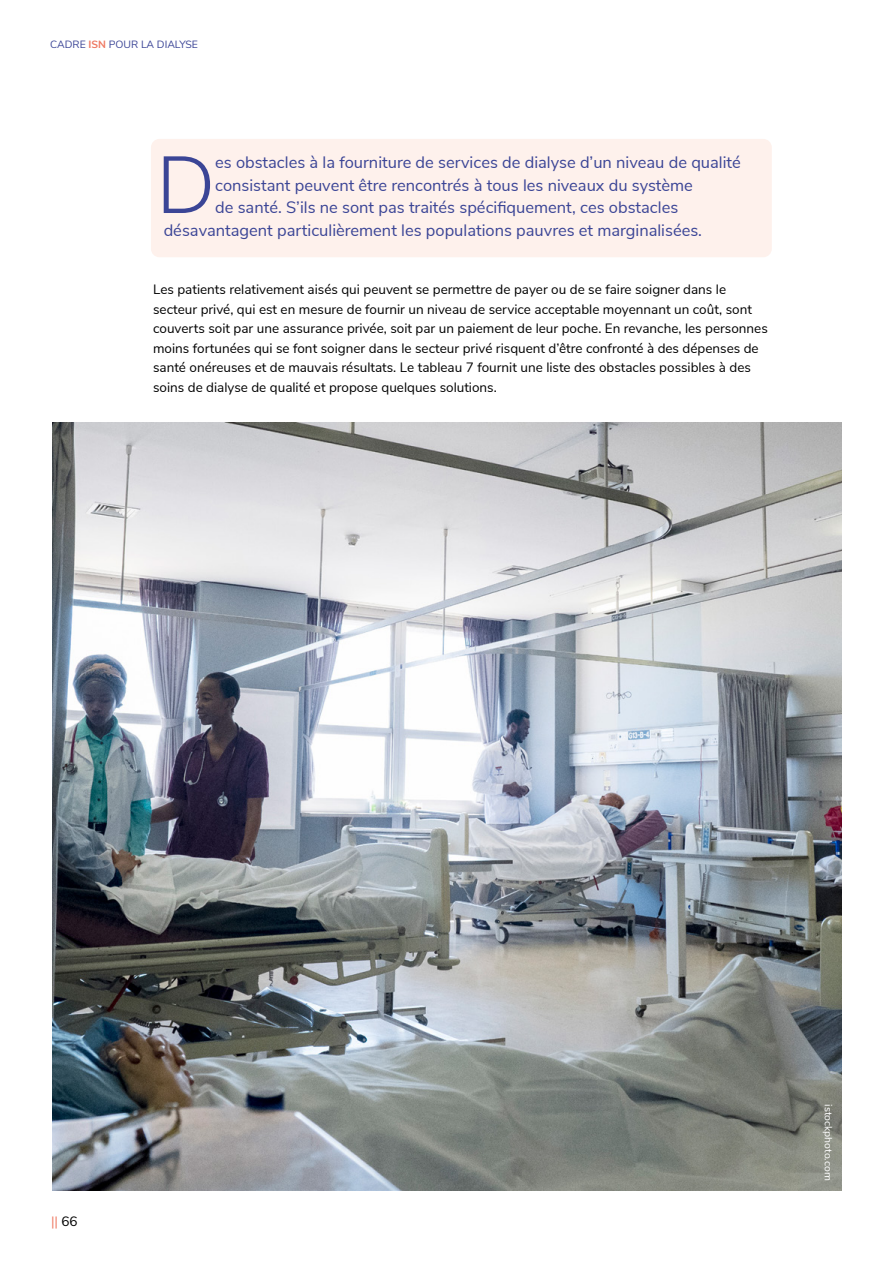
<style>
.page{position:relative;width:893px;height:1263px;background:#fff}
.page>*{position:absolute;margin:0;border:0;box-sizing:border-box;transform-origin:0 0}
.t1{font:300 80.4px "Nunito Sans";color:#3b4596}
.t2{font:16.5px "Nunito Sans";color:#3b4596}
.t3{font:13.5px/19.5px "Nunito Sans";color:#000}
.t4{font:13.5px "Nunito Sans";color:#ef7962}
.t5{font:10.5px "Nunito Sans";color:#3b4596}
.t6{font:10.5px "Nunito Sans";color:#fff}
.s1{font-weight:700;color:#ef7962}
.s2{color:#000}
</style>
<div class="page">
<div style="left:151px;top:139px;width:621px;height:118px;background:#fef1ec;border-radius:9px"></div>
<img style="left:52px;top:422px;width:790px;height:769px">
<p class="t5" style="left:50px;top:37px;width:149px">CADRE <span class="s1">ISN</span> POUR LA DIALYSE</p>
<h1 class="t1" style="left:156px;top:127px;width:60px">D</h1>
<p class="t2" style="left:215px;top:150px;width:527px">es obstacles à la fourniture de services de dialyse d’un niveau de qualité</p>
<p class="t2" style="left:215px;top:173px;width:479px">consistant peuvent être rencontrés à tous les niveaux du système</p>
<p class="t2" style="left:215px;top:195px;width:465px">de santé. S’ils ne sont pas traités spécifiquement, ces obstacles</p>
<p class="t2" style="left:164px;top:218px;width:540px">désavantagent particulièrement les populations pauvres et marginalisées.</p>
<p class="t3" style="left:153px;top:279px;width:616px">Les patients relativement aisés qui peuvent se permettre de payer ou de se faire soigner dans le secteur privé, qui est en mesure de fournir un niveau de service acceptable moyennant un coût, sont couverts soit par une assurance privée, soit par un paiement de leur poche. En revanche, les personnes moins fortunées qui se font soigner dans le secteur privé risquent d’être confronté à des dépenses de santé onéreuses et de mauvais résultats. Le tableau 7 fournit une liste des obstacles possibles à des soins de dialyse de qualité et propose quelques solutions.</p>
<p class="t4" style="left:51px;top:1211px;width:28px">|| <span class="s2">66</span></p>
<p class="t6" style="left:836px;top:1104px;width:78px;rotate:90deg">istockphoto.com</p>
</div>
